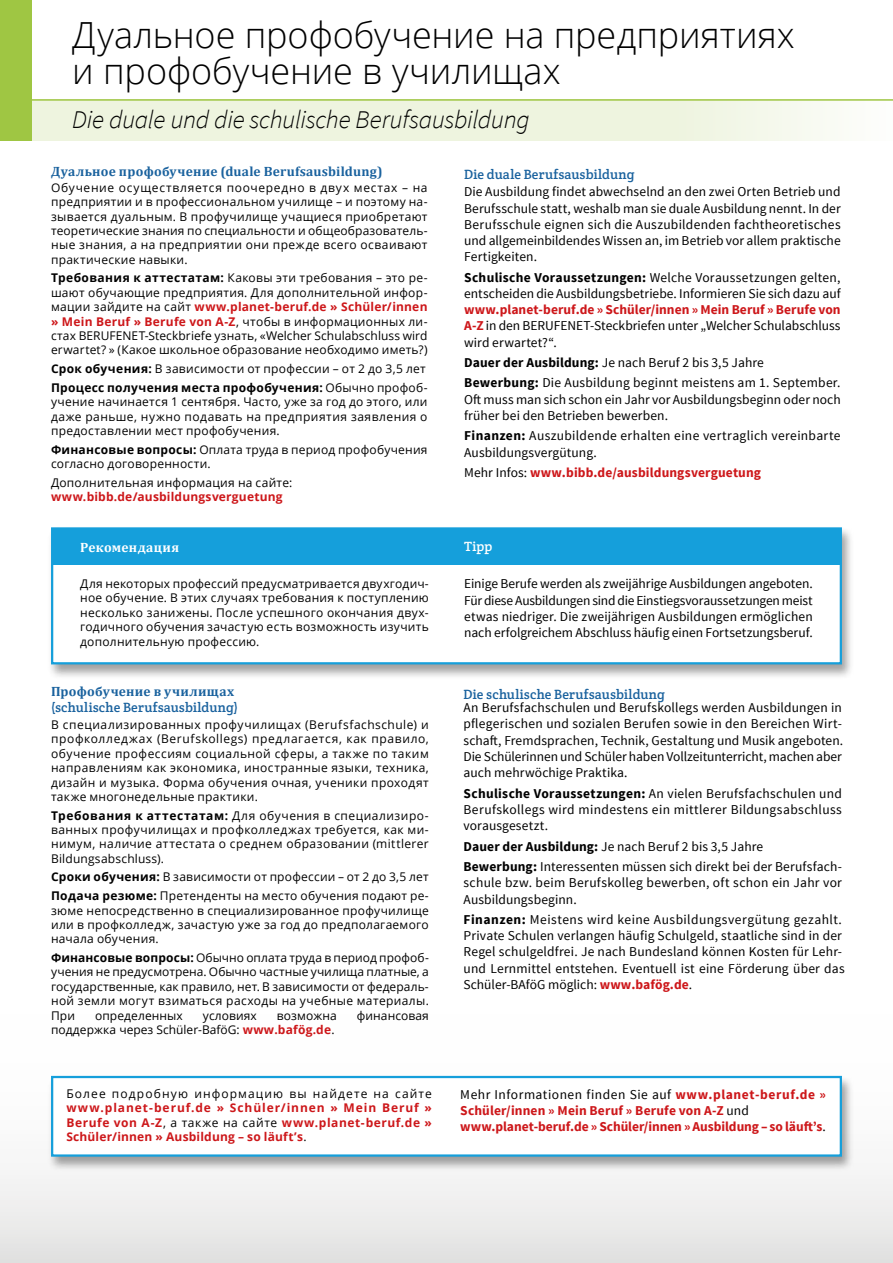
<style>
.page{position:relative;width:893px;height:1263px;background:#fff}
.page>*{position:absolute;margin:0;border:0;box-sizing:border-box;transform-origin:0 0}
.t1{font:300 36px/36px "Open Sans";color:#000}
.t2{font:italic 300 25.5px "Source Sans Pro";letter-spacing:-.015em;color:#000}
.t3{font:13.5px/16.2px "Source Sans Pro";letter-spacing:.01em;color:#000}
.t4{font:700 13.5px/16.2px "Source Sans Pro";letter-spacing:.01em;color:#cd171a}
.t5{font:13.5px "Crete Round";letter-spacing:.015em;color:#1a629e}
.t6{font:700 13.5px "Cambria";letter-spacing:.02em;color:#1a629e}
.t7{font:700 13.5px "Cambria";letter-spacing:.015em;color:#fff}
.t8{font:13.5px "Crete Round";color:#fff}
.t9{font:12px/14.4px "Open Sans";letter-spacing:.02em;color:#000;text-align:justify}
.t10{font:700 12px/14.4px "Open Sans";letter-spacing:.015em;color:#cd171a;text-align:justify}
.t11{font:12px "Open Sans";color:#000}
.t12{font:12px "Open Sans";letter-spacing:.09em;color:#000}
.s1{font-weight:700}
.s2{font-weight:700;color:#cd171a}
.s3{font-weight:400;color:#000}
</style>
<div class="page">
<div style="left:0;top:99px;width:893px;height:41px;background:#eef4df"></div>
<div style="left:0;top:825px;width:893px;height:438px;background:linear-gradient(to bottom,#fff,#eee)"></div>
<svg style="left:880px;top:825px;width:13px;height:438px"></svg>
<hr style="left:0;top:99px;width:893px;height:2px;background:#9fc643">
<div style="left:0;top:0;width:32px;height:140px;background:#9fc643"></div>
<div style="left:47px;top:526px;width:807px;height:154px;background:#000;opacity:.37"></div>
<div style="left:52px;top:528px;width:789px;height:135px;background:#fff"></div>
<div style="left:52px;top:528px;width:788px;height:37px;background:#159fdb"></div>
<div style="left:51px;top:527px;width:791px;height:137px;border:2px solid #159fdb"></div>
<div style="left:47px;top:1075px;width:807px;height:97px;background:#000;opacity:.37"></div>
<div style="left:51px;top:1076px;width:791px;height:81px;background:#fff;border:2px solid #159fdb"></div>
<h1 class="t1" style="left:72px;top:16px;width:724px">Дуальное профобучение на предприятиях и профобучение в училищах</h1>
<h2 class="t2" style="left:72px;top:104px;width:459px">Die duale und die schulische Berufsausbildung</h2>
<p class="t6" style="left:51px;top:162px;width:333px">Дуальное профобучение (duale Berufsausbildung)</p>
<p class="t9" style="left:51px;top:180px;width:378px">Обучение осуществляется поочередно в двух местах – на предприятии и в профессиональном училище – и поэтому на&shy;зывается дуальным. В профучилище учащиеся приобретают теоретические знания по специальности и общеобразователь&shy;ные знания, а на предприятии они прежде всего осваивают практические навыки.</p>
<p class="t9" style="left:51px;top:271px;width:378px"><span class="s1">Требования к аттестатам:</span> Каковы эти требования – это ре&shy;шают обучающие предприятия. Для дополнительной инфор&shy;мации зайдите на сайт <span class="s2">www.planet-beruf.de » Schüler/innen » Mein Beruf » Berufe von A-Z</span>, чтобы в информационных ли&shy;стах BERUFENET-Steckbriefe узнать, «Welcher Schulabschluss wird erwartet? » (Какое школьное образование необходимо иметь?)</p>
<p class="t9" style="left:51px;top:359px;width:378px;line-height:18.6px"><span class="s1">Срок обучения:</span> В зависимости от профессии – от 2 до 3,5 лет<br><span class="s1">Процесс получения места профобучения:</span> Обычно профоб-</p>
<p class="t9" style="left:51px;top:394px;width:378px">учение начинается 1 сентября. Часто, уже за год до этого, или даже раньше, нужно подавать на предприятия заявления о предоставлении мест профобучения.</p>
<p class="t9" style="left:51px;top:442px;width:378px"><span class="s1">Финансовые вопросы:</span> Оплата труда в период профобучения согласно договоренности.</p>
<p class="t9" style="left:51px;top:475px;width:243px">Дополнительная информация на сайте:</p>
<p class="t10" style="left:51px;top:489px;width:233px">www.bibb.de/ausbildungsverguetung</p>
<p class="t7" style="left:80px;top:538px;width:101px">Рекомендация</p>
<p class="t9" style="left:80px;top:576px;width:350px">Для некоторых профессий предусматривается двухгодич&shy;ное обучение. В этих случаях требования к поступлению несколько занижены. После успешного окончания двух&shy;годичного обучения зачастую есть возможность изучить дополнительную профессию.</p>
<p class="t6" style="left:51px;top:682px;width:185px">Профобучение в училищах</p>
<p class="t5" style="left:51px;top:699px;width:189px">(schulische Berufsausbildung)</p>
<p class="t9" style="left:51px;top:717px;width:379px">В специализированных профучилищах (Berufsfachschule) и профколледжах (Berufskollegs) предлагается, как правило, обучение профессиям социальной сферы, а также по таким направлениям как экономика, иностранные языки, техника, дизайн и музыка. Форма обучения очная, ученики проходят также многонедельные практики.</p>
<p class="t9" style="left:51px;top:808px;width:379px"><span class="s1">Требования к аттестатам:</span> Для обучения в специализиро&shy;ванных профучилищах и профколледжах требуется, как ми&shy;нимум, наличие аттестата о среднем образовании (mittlerer Bildungsabschluss).</p>
<p class="t9" style="left:51px;top:867px;width:379px;line-height:18.6px"><span class="s1">Сроки обучения:</span> В зависимости от профессии – от 2 до 3,5 лет<br><span class="s1">Подача резюме:</span> Претенденты на место обучения подают ре-</p>
<p class="t9" style="left:51px;top:903px;width:379px">зюме непосредственно в специализированное профучилище или в профколледж, зачастую уже за год до предполагаемого начала обучения.</p>
<p class="t9" style="left:51px;top:950px;width:379px"><span class="s1">Финансовые вопросы:</span> Обычно оплата труда в период профоб&shy;учения не предусмотрена. Обычно частные училища платные, а государственные, как правило, нет. В зависимости от федераль&shy;ной земли могут взиматься расходы на учебные материалы.<br>При</p>
<p class="t9" style="left:95px;top:1008px;width:89px">определенных</p>
<p class="t9" style="left:203px;top:1008px;width:55px">условиях</p>
<p class="t9" style="left:277px;top:1008px;width:61px">возможна</p>
<p class="t9" style="left:357px;top:1008px;width:74px">финансовая</p>
<p class="t11" style="left:51px;top:1021px;width:285px">поддержка через Schüler-BaföG: <span class="s2">www.bafög.de</span>.</p>
<p class="t12" style="left:66px;top:1085px;width:367px">Более подробную информацию вы найдете на сайте</p>
<p class="t10" style="left:66px;top:1100px;width:367px">www.planet-beruf.de » Schüler/innen » Mein Beruf » Berufe von A-Z<span class="s3">, а также на сайте</span> www.planet-beruf.de » Schüler/innen » Ausbildung – so läuft’s<span class="s3">.</span></p>
<p class="t5" style="left:464px;top:166px;width:172px">Die duale Berufsausbildung</p>
<p class="t3" style="left:464px;top:184px;width:378px;text-align:justify">Die Ausbildung findet abwechselnd an den zwei Orten Betrieb und Berufsschule statt, weshalb man sie duale Ausbildung nennt. In der Berufsschule eignen sich die Auszubildenden fachtheoretisches und allgemeinbildendes Wissen an, im Betrieb vor allem praktische Fertigkeiten.</p>
<p class="t3" style="left:464px;top:269px;width:378px"><span class="s1">Schulische Voraussetzungen:</span> Welche Voraussetzungen gelten, entscheiden die Ausbildungsbetriebe. Informieren Sie sich dazu auf</p>
<p class="t3" style="left:464px;top:302px;width:378px;text-align:justify"><span class="s2">www.planet-beruf.de » Schüler/innen » Mein Beruf » Berufe von A-Z</span> in den BERUFENET-Steckbriefen unter „Welcher Schulabschluss wird erwartet?“.</p>
<p class="t3" style="left:464px;top:353px;width:378px;line-height:20.4px"><span class="s1">Dauer der Ausbildung:</span> Je nach Beruf 2 bis 3,5 Jahre<br><span class="s1">Bewerbung:</span> Die Ausbildung beginnt meistens am 1. September.</p>
<p class="t3" style="left:464px;top:391px;width:378px">Oft muss man sich schon ein Jahr vor Ausbildungsbeginn oder noch früher bei den Betrieben bewerben.</p>
<p class="t3" style="left:464px;top:428px;width:378px"><span class="s1">Finanzen:</span> Auszubildende erhalten eine vertraglich vereinbarte<br>Ausbildungsvergütung.</p>
<p class="t4" style="left:464px;top:465px;width:298px"><span class="s3">Mehr Infos:</span> www.bibb.de/ausbildungsverguetung</p>
<p class="t8" style="left:464px;top:538px;width:30px">Tipp</p>
<p class="t3" style="left:464px;top:576px;width:350px;text-align:justify">Einige Berufe werden als zweijährige Ausbildungen angeboten.<br>Für diese Ausbildungen sind die Einstiegsvoraussetzungen meist etwas niedriger. Die zweijährigen Ausbildungen ermöglichen nach erfolgreichem Abschluss häufig einen Fortsetzungsberuf.</p>
<p class="t5" style="left:463px;top:686px;width:203px">Die schulische Berufsausbildung</p>
<p class="t3" style="left:463px;top:700px;width:381px;text-align:justify">An Berufsfachschulen und Berufskollegs werden Ausbildungen in pflegerischen und sozialen Berufen sowie in den Bereichen Wirt&shy;schaft, Fremdsprachen, Technik, Gestaltung und Musik angeboten.<br>Die Schülerinnen und Schüler haben Vollzeitunterricht, machen aber auch mehrwöchige Praktika.</p>
<p class="t3" style="left:463px;top:785px;width:380px;text-align:justify"><span class="s1">Schulische Voraussetzungen:</span> An vielen Berufsfachschulen und Berufskollegs wird mindestens ein mittlerer Bildungsabschluss vorausgesetzt.</p>
<p class="t3" style="left:463px;top:836px;width:380px;line-height:20.4px"><span class="s1">Dauer der Ausbildung:</span> Je nach Beruf 2 bis 3,5 Jahre<br><span class="s1">Bewerbung:</span> Interessenten müssen sich direkt bei der Berufsfach-</p>
<p class="t3" style="left:463px;top:875px;width:380px">schule bzw. beim Berufskolleg bewerben, oft schon ein Jahr vor<br>Ausbildungsbeginn.</p>
<p class="t3" style="left:463px;top:912px;width:383px"><span class="s1">Finanzen:</span> Meistens wird keine Ausbildungsvergütung gezahlt.<br>Private Schulen verlangen häufig Schulgeld, staatliche sind in der Regel schulgeldfrei. Je nach Bundesland können Kosten für Lehr&shy;und Lernmittel entstehen. Eventuell ist eine Förderung über das Schüler-BAföG möglich: <span class="s2">www.bafög.de</span>.</p>
<p class="t4" style="left:460px;top:1087px;width:367px"><span class="s3">Mehr Informationen finden Sie auf</span> www.planet-beruf.de »<br>Schüler/innen » Mein Beruf » Berufe von A-Z <span class="s3">und </span>www.planet-beruf.de » Schüler/innen » Ausbildung – so läuft’s<span class="s3">.</span></p>
</div>
